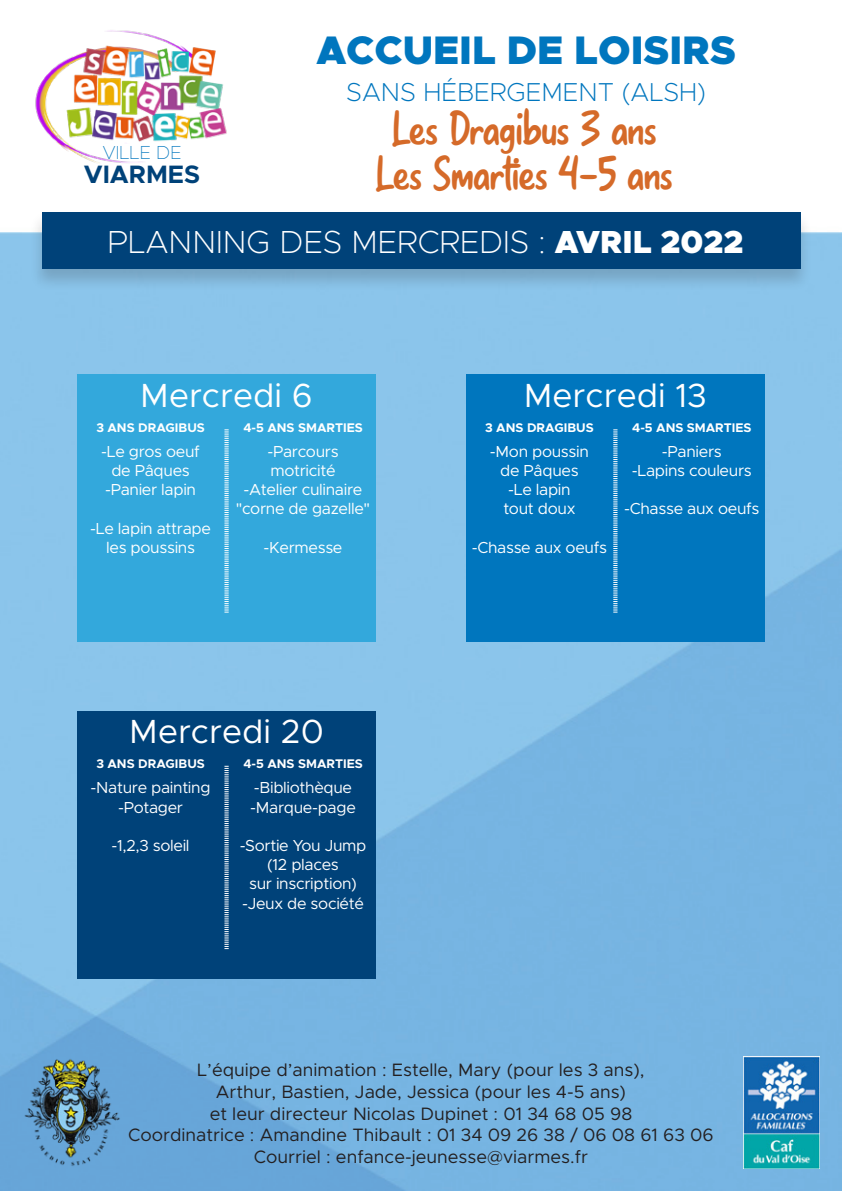
<style>
.page{position:relative;width:842px;height:1191px;background:#fff}
.page>*{position:absolute;margin:0;border:0;box-sizing:border-box;transform-origin:0 0}
.t1{font:45px "Bray Notes";color:#d56a29}
.t2{font:900 40px "Metropolis";color:#0076be}
.t3{font:33.6px "Metropolis";color:#fff}
.t4{font:200 32px "Metropolis";color:#fff}
.t5{font:200 26px "Metropolis";color:#0076be}
.t6{font:700 25.2px "Metropolis";color:#004279}
.t7{font:100 19px "Metropolis";color:#0076be}
.t8{font:18px/21.6px "Metropolis";color:#231f20;text-align:center}
.t9{font:16px/19.2px "Metropolis";letter-spacing:-.02em;color:#fff;text-align:center}
.t10{font:700 12.6px "Metropolis";color:#fff}
.s1{font-weight:900}
</style>
<div class="page">
<img style="left:0;top:232px;width:842px;height:959px">
<img style="left:35px;top:30px;width:192px;height:134px">
<div style="left:77px;top:374px;width:299px;height:268px;background:#33a8dc"></div>
<svg style="left:224px;top:429px;width:5px;height:183px"></svg>
<img style="left:23px;top:1056px;width:99px;height:112px">
<img style="left:743px;top:1056px;width:76px;height:112px">
<div style="left:30px;top:211px;width:782px;height:81px;background:#231f20;opacity:.2"></div>
<div style="left:42px;top:212px;width:758px;height:56px;background:#004279"></div>
<div style="left:466px;top:374px;width:299px;height:268px;background:#0076be"></div>
<svg style="left:613px;top:429px;width:4px;height:183px"></svg>
<div style="left:77px;top:711px;width:299px;height:267px;background:#004279"></div>
<svg style="left:224px;top:766px;width:5px;height:183px"></svg>
<p class="t7" style="left:102px;top:141px;width:81px">VILLE DE</p>
<p class="t6" style="left:84px;top:159px;width:118px">VIARMES</p>
<p class="t2" style="left:316px;top:24px;width:421px">ACCUEIL DE LOISIRS</p>
<p class="t5" style="left:346px;top:76px;width:361px">SANS HÉBERGEMENT (ALSH)</p>
<p class="t1" style="left:392px;top:101px;width:266px">Les Dragibus 3 ans</p>
<p class="t1" style="left:376px;top:146px;width:298px">Les Smarties 4-5 ans</p>
<p class="t4" style="left:108px;top:222px;width:637px">PLANNING DES MERCREDIS : <span class="s1">AVRIL 2022</span></p>
<p class="t3" style="left:140px;top:374px;width:174px">Mercredi 6</p>
<p class="t10" style="left:96px;top:419px;width:110px">3 ANS DRAGIBUS</p>
<p class="t9" style="left:101px;top:442px;width:100px">-Le gros oeuf de Pâques</p>
<p class="t9" style="left:105px;top:480px;width:93px">-Panier lapin</p>
<p class="t9" style="left:90px;top:518px;width:122px">-Le lapin attrape les poussins</p>
<p class="t10" style="left:243px;top:419px;width:121px">4-5 ANS SMARTIES</p>
<p class="t9" style="left:236px;top:442px;width:136px">-Parcours motricité<br>-Atelier culinaire "corne de gazelle"</p>
<p class="t9" style="left:264px;top:538px;width:80px">-Kermesse</p>
<p class="t3" style="left:129px;top:711px;width:196px">Mercredi 20</p>
<p class="t10" style="left:96px;top:756px;width:110px">3 ANS DRAGIBUS</p>
<p class="t9" style="left:91px;top:778px;width:121px">-Nature painting</p>
<p class="t9" style="left:118px;top:797px;width:67px">-Potager</p>
<p class="t9" style="left:112px;top:835px;width:80px">-1,2,3 soleil</p>
<p class="t10" style="left:243px;top:756px;width:121px">4-5 ANS SMARTIES</p>
<p class="t9" style="left:250px;top:778px;width:107px;text-align:left">-Bibliothèque -Marque-page</p>
<p class="t9" style="left:240px;top:835px;width:128px">-Sortie You Jump</p>
<p class="t9" style="left:242px;top:855px;width:123px">(12 places<br>sur inscription) -Jeux de société</p>
<p class="t3" style="left:524px;top:374px;width:185px">Mercredi 13</p>
<p class="t10" style="left:485px;top:419px;width:110px">3 ANS DRAGIBUS</p>
<p class="t9" style="left:490px;top:442px;width:101px">-Mon poussin de Pâques</p>
<p class="t9" style="left:503px;top:480px;width:74px;text-align:left">-Le lapin tout doux</p>
<p class="t9" style="left:472px;top:538px;width:137px">-Chasse aux oeufs</p>
<p class="t10" style="left:632px;top:419px;width:121px">4-5 ANS SMARTIES</p>
<p class="t9" style="left:662px;top:442px;width:61px">-Paniers</p>
<p class="t9" style="left:632px;top:461px;width:121px">-Lapins couleurs</p>
<p class="t9" style="left:624px;top:499px;width:137px">-Chasse aux oeufs</p>
<p class="t8" style="left:197px;top:1059px;width:449px">L’équipe d’animation : Estelle, Mary (pour les 3 ans),<br>Arthur, Bastien, Jade, Jessica (pour les 4-5 ans)<br>et leur directeur Nicolas Dupinet : 01 34 68 05 98</p>
<p class="t8" style="left:128px;top:1124px;width:587px">Coordinatrice : Amandine Thibault : 01 34 09 26 38 / 06 08 61 63 06</p>
<p class="t8" style="left:254px;top:1145px;width:336px">Courriel : enfance-jeunesse@viarmes.fr</p>
</div>
